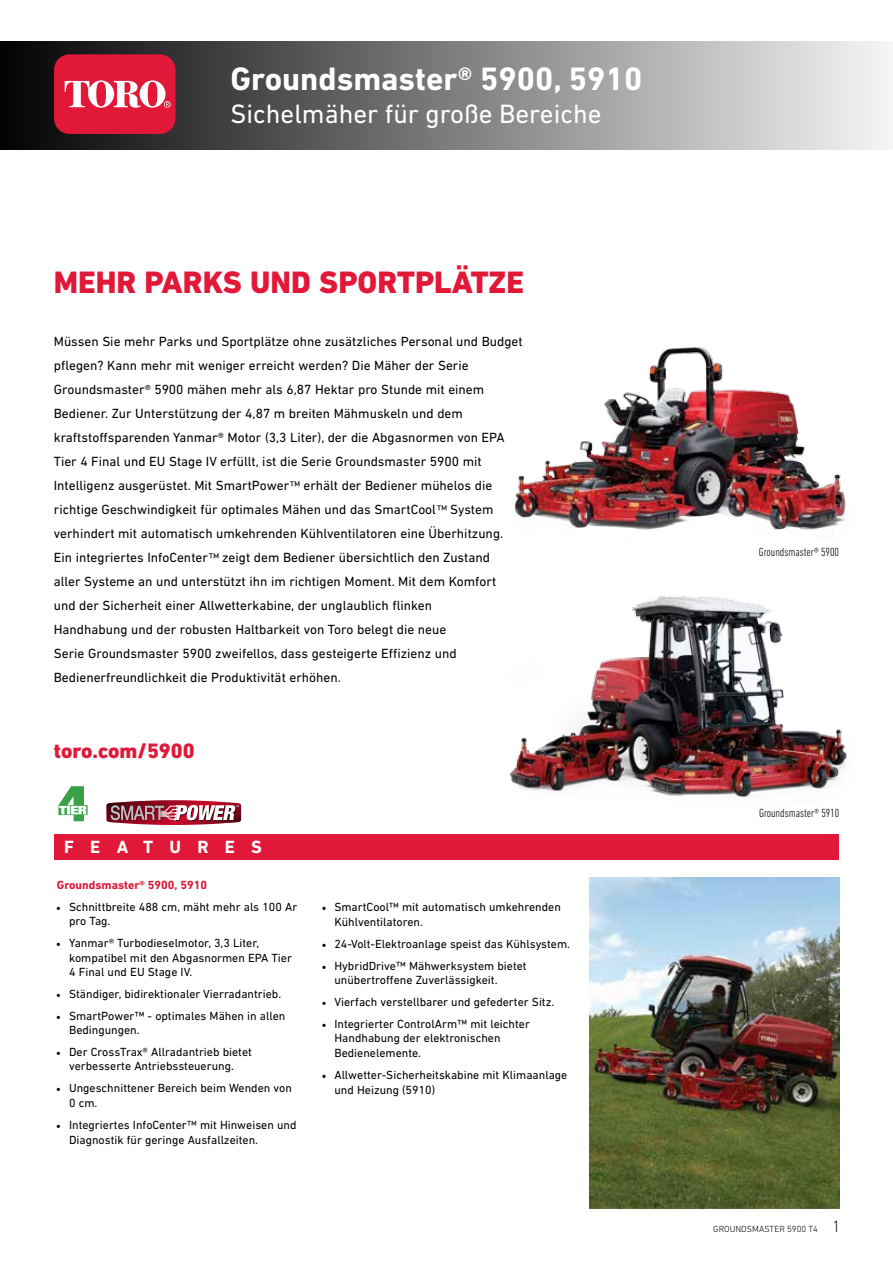
<style>
.page{position:relative;width:893px;height:1263px;background:#fff}
.page>*{position:absolute;margin:0;border:0;box-sizing:border-box;transform-origin:0 0}
.t1{font:700 33px "DIN Next LT Pro";color:#fff}
.t2{font:800 31.5px "DIN Next LT Pro";color:#e11837}
.t3{font:27px "DIN Next LT Pro";color:#fff}
.t4{font:800 21.15px "DIN Next LT Pro";color:#e11837}
.t5{font:700 18px "DIN Next LT Pro";letter-spacing:.9em;color:#fff}
.t6{font:13.5px/24px "DIN Next LT Pro";color:#000}
.t7{font:12px/14.4px "DIN Next LT Pro";color:#000}
.t8{font:300 condensed 12px "DIN Next LT Pro";color:#000}
.t9{font:700 12px "DIN Next LT Pro";color:#db1736}
.t10{font:300 9px "DIN Next LT Pro";color:#000}
.s1{font-style:italic;font-size:12.75px}
.s2{font-family:"Minion Pro"}
.s3{font-stretch:condensed;font-size:16.5px}
</style>
<div class="page">
<div style="left:0;top:42px;width:893px;height:108px;background:linear-gradient(to right,#020202,#f5f5f5)"></div>
<div style="left:54px;top:54px;width:122px;height:80px;background:#e11837;border-radius:16px"></div>
<svg style="left:65px;top:80px;width:106px;height:28px"></svg>
<div style="left:54px;top:834px;width:785px;height:26px;background:#e11837"></div>
<img style="left:510px;top:596px;width:337px;height:202px">
<img style="left:514px;top:347px;width:332px;height:183px">
<svg style="left:58px;top:786px;width:30px;height:35px"></svg>
<svg style="left:107px;top:800px;width:134px;height:25px"></svg>
<img style="left:589px;top:878px;width:250px;height:331px">
<h1 class="t1" style="left:230px;top:60px;width:413px">Groundsmaster® 5900, 5910</h1>
<h3 class="t3" style="left:230px;top:98px;width:373px">Sichelmäher für große Bereiche</h3>
<h2 class="t2" style="left:54px;top:264px;width:472px">MEHR PARKS UND SPORTPLÄTZE</h2>
<p class="t6" style="left:54px;top:329px;width:470px">Müssen Sie mehr Parks und Sportplätze ohne zusätzliches Personal und Budget pflegen? Kann mehr mit weniger erreicht werden? Die Mäher der Serie Groundsmaster® 5900 mähen mehr als 6,87 Hektar pro Stunde mit einem Bediener. Zur Unterstützung der 4,87 m breiten Mähmuskeln und dem kraftstoffsparenden Yanmar® Motor (3,3 Liter), der die Abgasnormen von EPA Tier 4 Final und EU Stage IV erfüllt, ist die Serie Groundsmaster 5900 mit Intelligenz ausgerüstet. Mit SmartPower<span class="s1">™</span> erhält der Bediener mühelos die richtige Geschwindigkeit für optimales Mähen und das SmartCool<span class="s1">™</span> System verhindert mit automatisch umkehrenden Kühlventilatoren eine Überhitzung.<br>Ein integriertes InfoCenter<span class="s1">™</span> zeigt dem Bediener übersichtlich den Zustand<br>aller Systeme an und unterstützt ihn im richtigen Moment. Mit dem Komfort<br>und der Sicherheit einer Allwetterkabine, der unglaublich flinken<br>Handhabung und der robusten Haltbarkeit von Toro belegt die neue<br>Serie Groundsmaster 5900 zweifellos, dass gesteigerte Effizienz und Bedienerfreundlichkeit die Produktivität erhöhen.</p>
<h3 class="t4" style="left:54px;top:738px;width:142px">toro.com/5900</h3>
<h3 class="t5" style="left:64px;top:837px;width:199px">FEATURES</h3>
<p class="t9" style="left:57px;top:878px;width:152px">Groundsmaster® 5900, 5910</p>
<p class="t7" style="left:69px;top:899px;width:230px;text-indent:-13px"><span class="s2">•</span> Schnittbreite 488 cm, mäht mehr als 100 Ar pro Tag.</p>
<p class="t7" style="left:69px;top:936px;width:224px;text-indent:-13px"><span class="s2">•</span> Yanmar® Turbodieselmotor, 3,3 Liter, kompatibel mit den Abgasnormen EPA Tier<br>4 Final und EU Stage IV.</p>
<p class="t7" style="left:56px;top:986px;width:226px"><span class="s2">•</span> Ständiger, bidirektionaler Vierradantrieb.</p>
<p class="t7" style="left:69px;top:1008px;width:218px;text-indent:-13px"><span class="s2">•</span> SmartPower™ - optimales Mähen in allen<br>Bedingungen.</p>
<p class="t7" style="left:56px;top:1045px;width:197px;text-align:center"><span class="s2">•</span> Der CrossTrax® Allradantrieb bietet verbesserte Antriebssteuerung.</p>
<p class="t7" style="left:69px;top:1081px;width:224px;text-indent:-13px"><span class="s2">•</span> Ungeschnittener Bereich beim Wenden von<br>0 cm.</p>
<p class="t7" style="left:69px;top:1117px;width:229px;line-height:15.3px;text-indent:-13px"><span class="s2">•</span> Integriertes InfoCenter™ mit Hinweisen und<br>Diagnostik für geringe Ausfallzeiten.</p>
<p class="t7" style="left:334px;top:900px;width:228px;text-indent:-13px"><span class="s2">•</span> SmartCool™ mit automatisch umkehrenden<br>Kühlventilatoren.</p>
<p class="t7" style="left:322px;top:936px;width:250px"><span class="s2">•</span> 24-Volt-Elektroanlage speist das Kühlsystem.</p>
<p class="t7" style="left:334px;top:958px;width:194px;text-indent:-13px"><span class="s2">•</span> HybridDrive™ Mähwerksystem bietet unübertroffene Zuverlässigkeit.</p>
<p class="t7" style="left:322px;top:994px;width:234px"><span class="s2">•</span> Vierfach verstellbarer und gefederter Sitz.</p>
<p class="t7" style="left:334px;top:1016px;width:197px;text-indent:-13px"><span class="s2">•</span> Integrierter ControlArm™ mit leichter<br>Handhabung der elektronischen<br>Bedienelemente.</p>
<p class="t7" style="left:334px;top:1067px;width:235px;line-height:15.3px;text-indent:-13px"><span class="s2">•</span> Allwetter-Sicherheitskabine mit Klimaanlage und Heizung (5910)</p>
<p class="t8" style="left:759px;top:545px;width:82px">Groundsmaster® 5900</p>
<p class="t8" style="left:759px;top:806px;width:82px">Groundsmaster® 5910</p>
<p class="t10" style="left:713px;top:1223px;width:127px">GROUNDSMASTER 5900 T4 <span class="s3">1</span></p>
</div>
